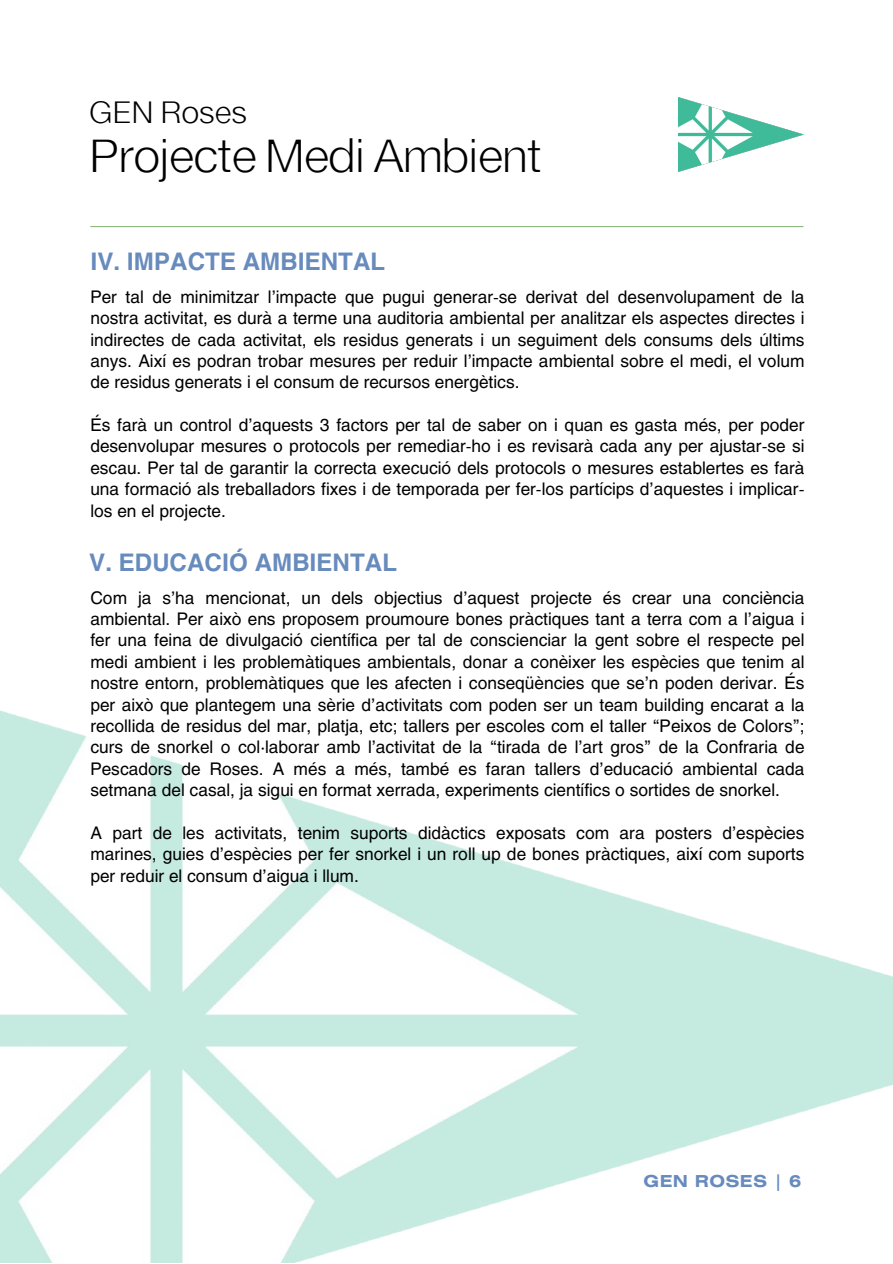
<style>
.page{position:relative;width:893px;height:1264px;background:#fff}
.page>*{position:absolute;margin:0;border:0;box-sizing:border-box;transform-origin:0 0}
.t1{font:300 45px "EFT New Letter";color:#000001}
.t2{font:300 30px "EFT New Letter";letter-spacing:.02em;color:#000001}
.t3{font:700 24px "Helios";color:#688bbd}
.t4{font:17.25px/21.3px "Helios";color:#000001;text-align:justify}
.t5{font:700 16.5px "Helios Ext";letter-spacing:.02em;color:#688bbd}
</style>
<div class="page">
<img style="left:0;top:710px;width:892px;height:552px">
<hr style="left:90px;top:226px;width:713px;height:1px;background:#8db881">
<img style="left:678px;top:97px;width:125px;height:75px">
<div style="left:630px;top:1168px;width:184px;height:29px;background:#fff"></div>
<h2 class="t2" style="left:89px;top:94px;width:159px">GEN Roses</h2>
<h1 class="t1" style="left:89px;top:129px;width:453px">Projecte Medi Ambient</h1>
<h3 class="t3" style="left:90px;top:246px;width:296px">IV. IMPACTE AMBIENTAL</h3>
<p class="t4" style="left:90px;top:285px;width:715px">Per tal de minimitzar l’impacte que pugui generar-se derivat del desenvolupament de la nostra activitat, es durà a terme una auditoria ambiental per analitzar els aspectes directes i indirectes de cada activitat, els residus generats i un seguiment dels consums dels últims anys. Així es podran trobar mesures per reduir l’impacte ambiental sobre el medi, el volum de residus generats i el consum de recursos energètics.</p>
<p class="t4" style="left:90px;top:414px;width:715px">És farà un control d’aquests 3 factors per tal de saber on i quan es gasta més, per poder desenvolupar mesures o protocols per remediar-ho i es revisarà cada any per ajustar-se si escau. Per tal de garantir la correcta execució dels protocols o mesures establertes es farà una formació als treballadors fixes i de temporada per fer-los partícips d’aquestes i implicar&shy;los en el projecte.</p>
<h3 class="t3" style="left:89px;top:547px;width:309px">V. EDUCACIÓ AMBIENTAL</h3>
<p class="t4" style="left:90px;top:586px;width:715px">Com ja s’ha mencionat, un dels objectius d’aquest projecte és crear una conciència ambiental. Per això ens proposem proumoure bones pràctiques tant a terra com a l’aigua i fer una feina de divulgació científica per tal de conscienciar la gent sobre el respecte pel medi ambient i les problemàtiques ambientals, donar a conèixer les espècies que tenim al nostre entorn, problemàtiques que les afecten i conseqüències que se’n poden derivar. És per això que plantegem una sèrie d’activitats com poden ser un team building encarat a la recollida de residus del mar, platja, etc; tallers per escoles com el taller “Peixos de Colors”; curs de snorkel o col·laborar amb l’activitat de la “tirada de l’art gros” de la Confraria de Pescadors de Roses. A més a més, també es faran tallers d’educació ambiental cada setmana del casal, ja sigui en format xerrada, experiments científics o sortides de snorkel.</p>
<p class="t4" style="left:90px;top:821px;width:715px">A part de les activitats, tenim suports didàctics exposats com ara posters d’espècies marines, guies d’espècies per fer snorkel i un roll up de bones pràctiques, així com suports per reduir el consum d’aigua i llum.</p>
<p class="t5" style="left:643px;top:1175px;width:159px">GEN ROSES | 6</p>
</div>
